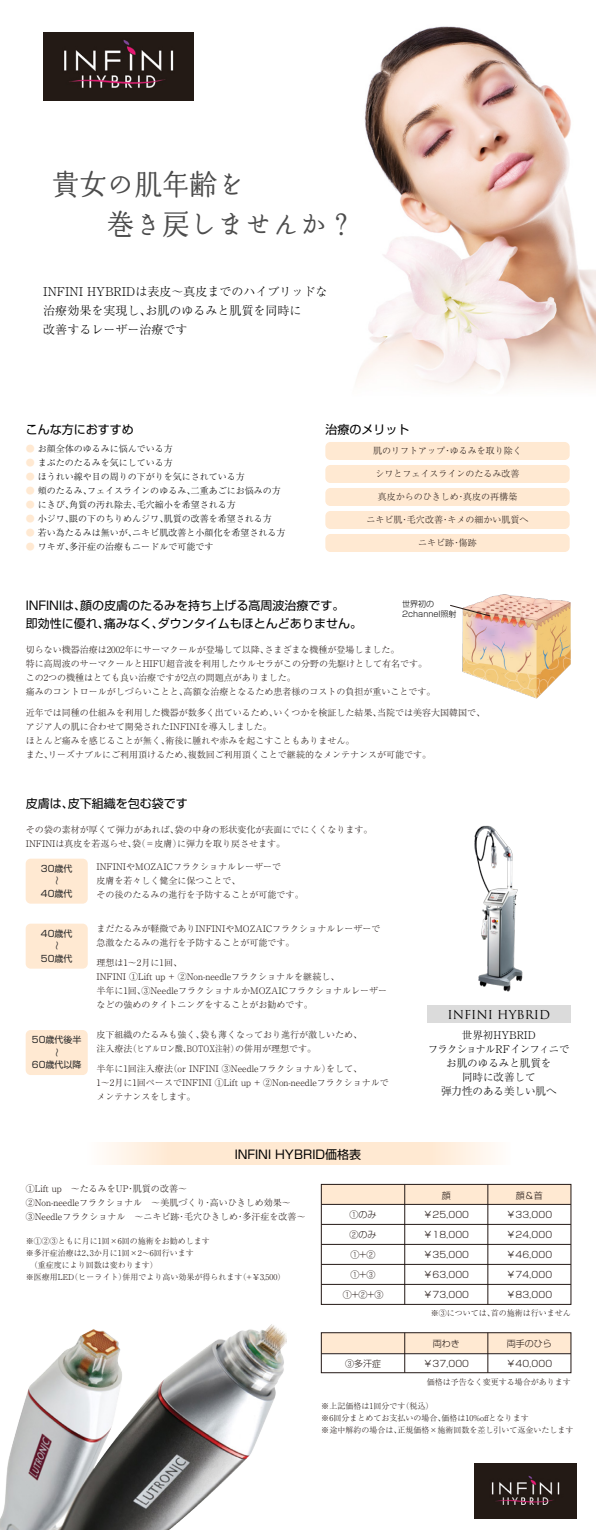
<style>
.page{position:relative;width:596px;height:1530px;background:#fff}
.page>*{position:absolute;margin:0;border:0;box-sizing:border-box;transform-origin:0 0}
.t1{font:29px/40px "Marumin Old";color:#4c4c4c;scale:.95 1}
.t2{font:12px/18px "Shin Go Pro";color:#000}
.t3{font:300 12px/19px "Ryumin Pro";color:#000}
.t4{font:12px "Trajan Pro";color:#000}
.t5{font:300 10.5px/14px "Ryumin Pro";color:#000;text-align:center}
.t6{font:300 9px/14px "Ryumin Pro";color:#231815}
.t7{font:300 9px "Ryumin Pro";color:#000}
.t8{font:300 9px "Shin Go Pro";color:#231815}
.t9{font:9px "Shin Go Pro";color:#282828}
.t10{font:300 8px/12px "Ryumin Pro";color:#231815}
.t11{font:300 8px/10px "Shin Go Pro";color:#000}
.s1{color:#ffe9d2}
</style>
<div class="page">
<div style="left:321px;top:1184px;width:249px;height:20px;background:#ffe9d2"></div>
<svg style="left:106px;top:1142px;width:389px;height:23px;background:#ffebd7"></svg>
<img style="left:474px;top:1463px;width:102px;height:56px">
<img style="left:0;top:1324px;width:286px;height:206px">
<img style="left:356px;top:26px;width:239px;height:363px">
<img style="left:44px;top:33px;width:149px;height:68px">
<div style="left:325px;top:465px;width:244px;height:18px;background:#ffe9d2;border-radius:5px"></div>
<div style="left:325px;top:488px;width:244px;height:18px;background:#ffe9d2;border-radius:5px"></div>
<div style="left:325px;top:511px;width:244px;height:18px;background:#ffe9d2;border-radius:5px"></div>
<div style="left:325px;top:442px;width:244px;height:18px;background:#ffe9d2;border-radius:5px"></div>
<div style="left:325px;top:534px;width:244px;height:18px;background:#ffe9d2;border-radius:5px"></div>
<img style="left:462px;top:594px;width:109px;height:105px">
<svg style="left:450px;top:604px;width:41px;height:13px"></svg>
<div style="left:26px;top:859px;width:62px;height:45px;background:#ffe9d2;border-radius:5px"></div>
<div style="left:26px;top:924px;width:62px;height:45px;background:#ffe9d2;border-radius:5px"></div>
<div style="left:26px;top:1030px;width:62px;height:45px;background:#ffe9d2;border-radius:5px"></div>
<div style="left:321px;top:1184px;width:250px;height:121px;border:1px solid #231815"></div>
<hr style="left:321px;top:1224px;width:249px;height:1px;background:#231815">
<hr style="left:321px;top:1244px;width:249px;height:1px;background:#231815">
<hr style="left:321px;top:1264px;width:249px;height:1px;background:#231815">
<hr style="left:321px;top:1284px;width:249px;height:1px;background:#231815">
<hr style="left:321px;top:1204px;width:249px;height:1px;background:#231815">
<hr style="left:487px;top:1184px;width:1px;height:120px;background:#231815">
<hr style="left:404px;top:1184px;width:1px;height:120px;background:#231815">
<div style="left:321px;top:1333px;width:249px;height:20px;background:#ffe9d2"></div>
<div style="left:321px;top:1332px;width:250px;height:41px;border:1px solid #231815"></div>
<hr style="left:321px;top:1353px;width:249px;height:1px;background:#231815">
<hr style="left:487px;top:1333px;width:1px;height:40px;background:#231815">
<hr style="left:404px;top:1333px;width:1px;height:40px;background:#231815">
<div style="left:427px;top:1005px;width:143px;height:18px;background:#dbdbdb"></div>
<img style="left:474px;top:825px;width:49px;height:167px">
<h1 class="t1" style="left:52px;top:164px;width:320px">貴女の肌年齢を<br>　　巻き戻しませんか？</h1>
<h2 class="t3" style="left:43px;top:282px;width:285px">INFINI HYBRIDは表皮～真皮までのハイブリッドな治療効果を実現し、お肌のゆるみと肌質を同時に<br>改善するレーザー治療です</h2>
<h2 class="t2" style="left:26px;top:419px;width:109px">こんな方におすすめ</h2>
<p class="t7" style="left:26px;top:441px;width:148px"><span class="s1">●</span> お顔全体のゆるみに悩んでいる方</p>
<p class="t7" style="left:26px;top:455px;width:148px"><span class="s1">●</span> まぶたのたるみを気にしている方</p>
<p class="t7" style="left:26px;top:469px;width:220px"><span class="s1">●</span> ほうれい線や目の周りの下がりを気にされている方</p>
<p class="t7" style="left:26px;top:483px;width:256px"><span class="s1">●</span> 頬のたるみ、フェイスラインのゆるみ、二重あごにお悩みの方</p>
<p class="t7" style="left:26px;top:497px;width:211px"><span class="s1">●</span> にきび、角質の汚れ除去、毛穴縮小を希望される方</p>
<p class="t7" style="left:26px;top:511px;width:247px"><span class="s1">●</span> 小ジワ、眼の下のちりめんジワ、肌質の改善を希望される方</p>
<p class="t7" style="left:26px;top:525px;width:261px"><span class="s1">●</span> 若い為たるみは無いが、ニキビ肌改善と小顔化を希望される方</p>
<p class="t7" style="left:26px;top:539px;width:189px"><span class="s1">●</span> ワキガ、多汗症の治療もニードルで可能です</p>
<h2 class="t2" style="left:325px;top:419px;width:85px">治療のメリット</h2>
<p class="t6" style="left:375px;top:466px;width:145px">シワとフェイスラインのたるみ改善</p>
<p class="t6" style="left:377px;top:489px;width:141px">真皮からのひきしめ・真皮の再構築</p>
<p class="t6" style="left:366px;top:512px;width:163px">ニキビ肌・毛穴改善・キメの細かい肌質へ</p>
<p class="t6" style="left:373px;top:443px;width:150px">肌のリフトアップ・ゆるみを取り除く</p>
<p class="t6" style="left:418px;top:535px;width:60px">ニキビ跡・傷跡</p>
<h2 class="t2" style="left:26px;top:595px;width:337px">INFINIは、顔の皮膚のたるみを持ち上げる高周波治療です。<br>即効性に優れ、痛みなく、ダウンタイムもほとんどありません。</h2>
<p class="t6" style="left:26px;top:642px;width:411px">切らない機器治療は2002年にサーマクールが登場して以降、さまざまな機種が登場しました。<br>特に高周波のサーマクールとHIFU超音波を利用したウルセラがこの分野の先駆けとして有名です。この2つの機種はとても良い治療ですが2点の問題点がありました。<br>痛みのコントロールがしづらいことと、高額な治療となるため患者様のコストの負担が重いことです。</p>
<p class="t6" style="left:26px;top:704px;width:460px">近年では同種の仕組みを利用した機器が数多く出ているため、いくつかを検証した結果、当院では美容大国韓国で、アジア人の肌に合わせて開発されたINFINIを導入しました。<br>ほとんど痛みを感じることが無く、術後に腫れや赤みを起こすこともありません。<br>また、リーズナブルにご利用頂けるため、複数回ご利用頂くことで継続的なメンテナンスが可能です。</p>
<h2 class="t2" style="left:26px;top:793px;width:163px">皮膚は、皮下組織を包む袋です</h2>
<p class="t6" style="left:26px;top:822px;width:348px">その袋の素材が厚くて弾力があれば、袋の中身の形状変化が表面にでにくくなります。<br>INFINIは真皮を若返らせ、袋（＝皮膚）に弾力を取り戻させます。</p>
<p class="t11" style="left:402px;top:598px;width:56px">世界初の<br>2channel照射</p>
<p class="t9" style="left:41px;top:861px;width:33px">30歳代</p>
<p class="t9" style="left:50px;top:885px;width:10px;rotate:-90deg">～</p>
<p class="t9" style="left:41px;top:886px;width:33px">40歳代</p>
<p class="t6" style="left:96px;top:859px;width:208px">INFINIやMOZAICフラクショナルレーザーで<br>皮膚を若々しく健全に保つことで、<br>その後のたるみの進行を予防することが可能です。</p>
<p class="t9" style="left:41px;top:926px;width:33px">40歳代</p>
<p class="t9" style="left:50px;top:950px;width:10px;rotate:-90deg">～</p>
<p class="t9" style="left:41px;top:951px;width:33px">50歳代</p>
<p class="t6" style="left:96px;top:920px;width:285px">まだたるみが軽微でありINFINIやMOZAICフラクショナルレーザーで急激なたるみの進行を予防することが可能です。</p>
<p class="t6" style="left:96px;top:955px;width:292px">理想は1～2月に1回、<br>INFINI ①Lift up + ②Non-needleフラクショナルを継続し、<br>半年に1回、③NeedleフラクショナルかMOZAICフラクショナルレーザーなどの強めのタイトニングをすることがお勧めです。</p>
<p class="t9" style="left:32px;top:1032px;width:51px">50歳代後半</p>
<p class="t9" style="left:50px;top:1057px;width:10px;rotate:-90deg">～</p>
<p class="t9" style="left:32px;top:1057px;width:51px">60歳代以降</p>
<p class="t6" style="left:96px;top:1027px;width:267px">皮下組織のたるみも強く、袋も薄くなっており進行が激しいため、注入療法（ヒアルロン酸、BOTOX注射）の併用が理想です。</p>
<p class="t6" style="left:96px;top:1061px;width:294px">半年に1回注入療法（or INFINI ③Needleフラクショナル）をして、<br>1～2月に1回ペースでINFINI ①Lift up + ②Non-needleフラクショナルでメンテナンスをします。</p>
<h2 class="t2" style="left:234px;top:1144px;width:128px">INFINI HYBRID価格表</h2>
<p class="t6" style="left:26px;top:1181px;width:281px">①Lift up　～たるみをUP・肌質の改善～<br>②Non-needleフラクショナル　～美肌づくり・高いひきしめ効果～<br>③Needleフラクショナル　～ニキビ跡・毛穴ひきしめ・多汗症を改善～</p>
<p class="t10" style="left:26px;top:1235px;width:261px">※①②③ともに月に1回×6回の施術をお勧めします<br>※多汗症治療は2、3か月に1回×2～6回行います<br>　（重症度により回数は変わります）<br>※医療用LED（ヒーライト）併用でより高い効果が得られます（+￥3,500）</p>
<p class="t8" style="left:349px;top:1207px;width:28px">①のみ</p>
<p class="t8" style="left:349px;top:1227px;width:28px">②のみ</p>
<p class="t8" style="left:350px;top:1247px;width:26px">①+②</p>
<p class="t8" style="left:350px;top:1267px;width:26px">①+③</p>
<p class="t8" style="left:342px;top:1288px;width:42px">①+②+③</p>
<h2 class="t4" style="left:447px;top:1007px;width:104px">INFINI HYBRID</h2>
<p class="t5" style="left:427px;top:1027px;width:143px">世界初HYBRID<br>フラクショナルRFインフィニでお肌のゆるみと肌質を<br>同時に改善して<br>弾力性のある美しい肌へ</p>
<p class="t8" style="left:441px;top:1188px;width:10px">顔</p>
<p class="t8" style="left:515px;top:1188px;width:28px">顔＆首</p>
<p class="t8" style="left:423px;top:1207px;width:47px">￥25,000</p>
<p class="t8" style="left:423px;top:1227px;width:47px">￥18,000</p>
<p class="t8" style="left:423px;top:1247px;width:47px">￥35,000</p>
<p class="t8" style="left:423px;top:1267px;width:47px">￥63,000</p>
<p class="t8" style="left:423px;top:1288px;width:47px">￥73,000</p>
<p class="t8" style="left:506px;top:1207px;width:47px">￥33,000</p>
<p class="t8" style="left:506px;top:1227px;width:47px">￥24,000</p>
<p class="t8" style="left:506px;top:1247px;width:47px">￥46,000</p>
<p class="t8" style="left:506px;top:1267px;width:47px">￥74,000</p>
<p class="t8" style="left:506px;top:1288px;width:47px">￥83,000</p>
<p class="t10" style="left:430px;top:1307px;width:141px">※③については、首の施術は行いません</p>
<p class="t8" style="left:432px;top:1337px;width:28px">両わき</p>
<p class="t8" style="left:506px;top:1337px;width:46px">両手のひら</p>
<p class="t8" style="left:345px;top:1356px;width:37px">③多汗症</p>
<p class="t8" style="left:423px;top:1356px;width:47px">￥37,000</p>
<p class="t8" style="left:506px;top:1356px;width:47px">￥40,000</p>
<p class="t10" style="left:426px;top:1375px;width:145px">価格は予告なく変更する場合があります</p>
<p class="t10" style="left:321px;top:1399px;width:253px">※上記価格は1回分です（税込）<br>※6回分まとめてお支払いの場合、価格は10%offとなります<br>※途中解約の場合は、正規価格×施術回数を差し引いて返金いたします</p>
</div>
